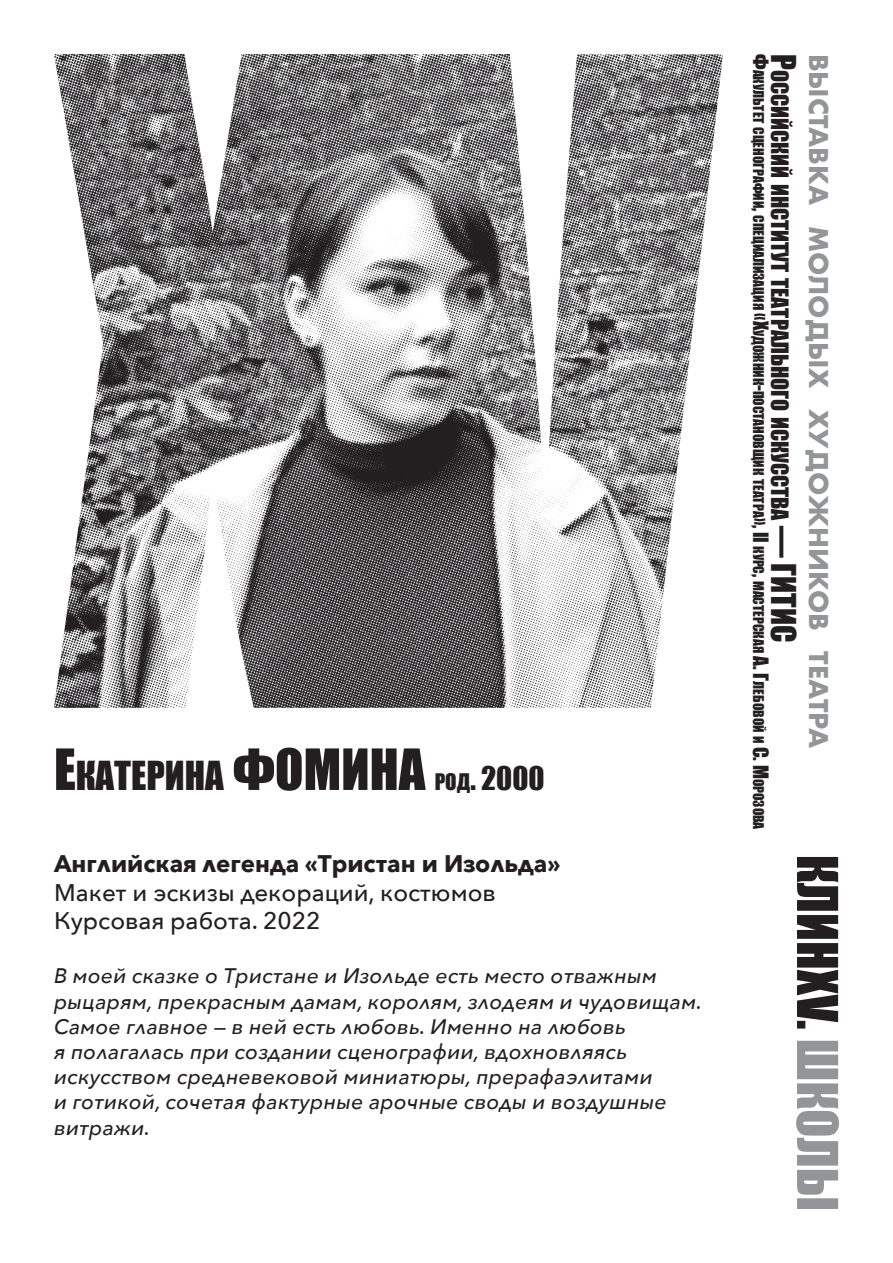
<style>
.page{position:relative;width:893px;height:1263px;background:#fff}
.page>*{position:absolute;margin:0;border:0;box-sizing:border-box;transform-origin:0 0}
.t1{font:36.75px "Impact";color:#231f20}
.t2{font:30px "Impact";color:#231f20}
.t3{font:700 25.2px "Futura";color:#939598}
.t4{font:500 24px/28.8px "Avenir Next";color:#231f20}
.t5{font:700 24px "Avenir Next";color:#231f20}
.t6{font:22.05px "Impact";color:#231f20}
.t7{font:italic 500 21px/25.2px "Avenir Next";letter-spacing:.005em;color:#231f20}
.t8{font:13.65px "Impact";color:#231f20}
.s1{font-size:52.5px}
.s2{font-size:21px}
.s3{font-size:19.5px}
.s4{font-size:31.5px}
</style>
<div class="page">
<img style="left:54px;top:54px;width:669px;height:654px">
<svg style="left:796px;top:1041px;width:43px;height:168px"></svg>
<svg style="left:797px;top:857px;width:41px;height:171px"></svg>
<h1 class="t1" style="left:54px;top:747px;width:213px"><span class="s1">Е</span>катерина <span class="s1">ФОМИНА</span></h1>
<h2 class="t2" style="left:435px;top:755px;width:111px"><span class="s2">род</span>. 2000</h2>
<p class="t5" style="left:54px;top:842px;width:508px">Английская легенда «Тристан и Изольда»</p>
<p class="t4" style="left:54px;top:877px;width:443px">Макет и эскизы декораций, костюмов<br>Курсовая работа. 2022</p>
<p class="t7" style="left:54px;top:963px;width:650px">В моей сказке о Тристане и Изольде есть место отважным рыцарям, прекрасным дамам, королям, злодеям и чудовищам.<br>Самое главное — в ней есть любовь. Именно на любовь<br>я полагалась при создании сценографии, вдохновляясь искусством средневековой миниатюры, прерафаэлитами<br>и готикой, сочетая фактурные арочные своды и воздушные витражи.</p>
<p class="t8" style="left:769px;top:54px;width:777px;rotate:90deg"><span class="s3">Ф</span>акультет сценографии<span class="s3">,</span> специализация <span class="s3">«Х</span>удожник<span class="s3">-</span>постановщик театра<span class="s3">», II</span> курс<span class="s3">,</span> мастерская <span class="s3">А. Г</span>лебовой и <span class="s3">С. М</span>орозова</p>
<p class="t6" style="left:797px;top:54px;width:587px;rotate:90deg"><span class="s4">Р</span>оссийский институт театрального искусства <span class="s4">— ГИТИС</span></p>
<p class="t3" style="left:837px;top:54px;width:696px;rotate:90deg">выставка молодых художников театра</p>
</div>
